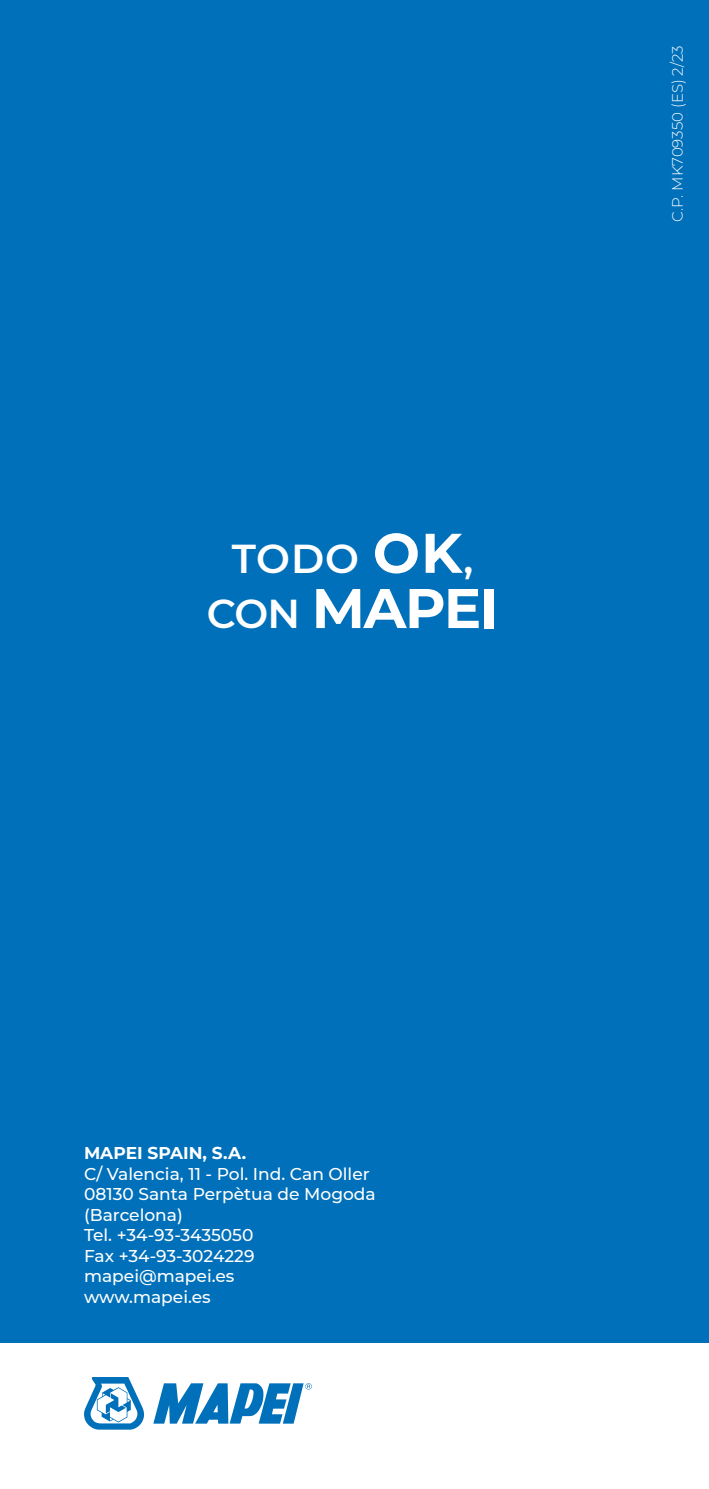
<style>
.page{position:relative;width:709px;height:1489px;background:#fff}
.page>*{position:absolute;margin:0;border:0;box-sizing:border-box;transform-origin:0 0}
.t1{font:700 55.75px "Montserrat";letter-spacing:-.025em;color:#fff}
.t2{font:600 40.25px "Montserrat";color:#fff}
.t3{font:500 17px/20.5px "Montserrat";color:#fff}
.t4{font:700 17px "Montserrat";color:#fff}
.t5{font:300 15px "Montserrat";color:#fff}
.s1{font-weight:700;font-size:55.75px}
.s2{font-weight:600;font-size:40.25px}
</style>
<div class="page">
<div style="left:0;top:0;width:709px;height:1355px;background:#0070ba"></div>
<div style="left:0;top:1343px;width:709px;height:145px;background:#fff"></div>
<svg style="left:153px;top:1383px;width:159px;height:40px"></svg>
<svg style="left:84px;top:1377px;width:60px;height:52px"></svg>
<h2 class="t2" style="left:232px;top:530px;width:243px">TODO <span class="s1">OK</span>,</h2>
<h1 class="t1" style="left:207px;top:568px;width:293px"><span class="s2">CON</span> MAPEI</h1>
<p class="t5" style="left:667px;top:222px;width:178px;rotate:-90deg">C.P. MK709350 (ES) 2/23</p>
<p class="t4" style="left:84px;top:1140px;width:164px">MAPEI SPAIN, S.A.</p>
<p class="t3" style="left:84px;top:1162px;width:293px">C/ Valencia, 11 - Pol. Ind. Can Oller<br>08130 Santa Perpètua de Mogoda (Barcelona)<br>Tel. +34-93-3435050<br>Fax +34-93-3024229 mapei@mapei.es<br>www.mapei.es</p>
</div>
